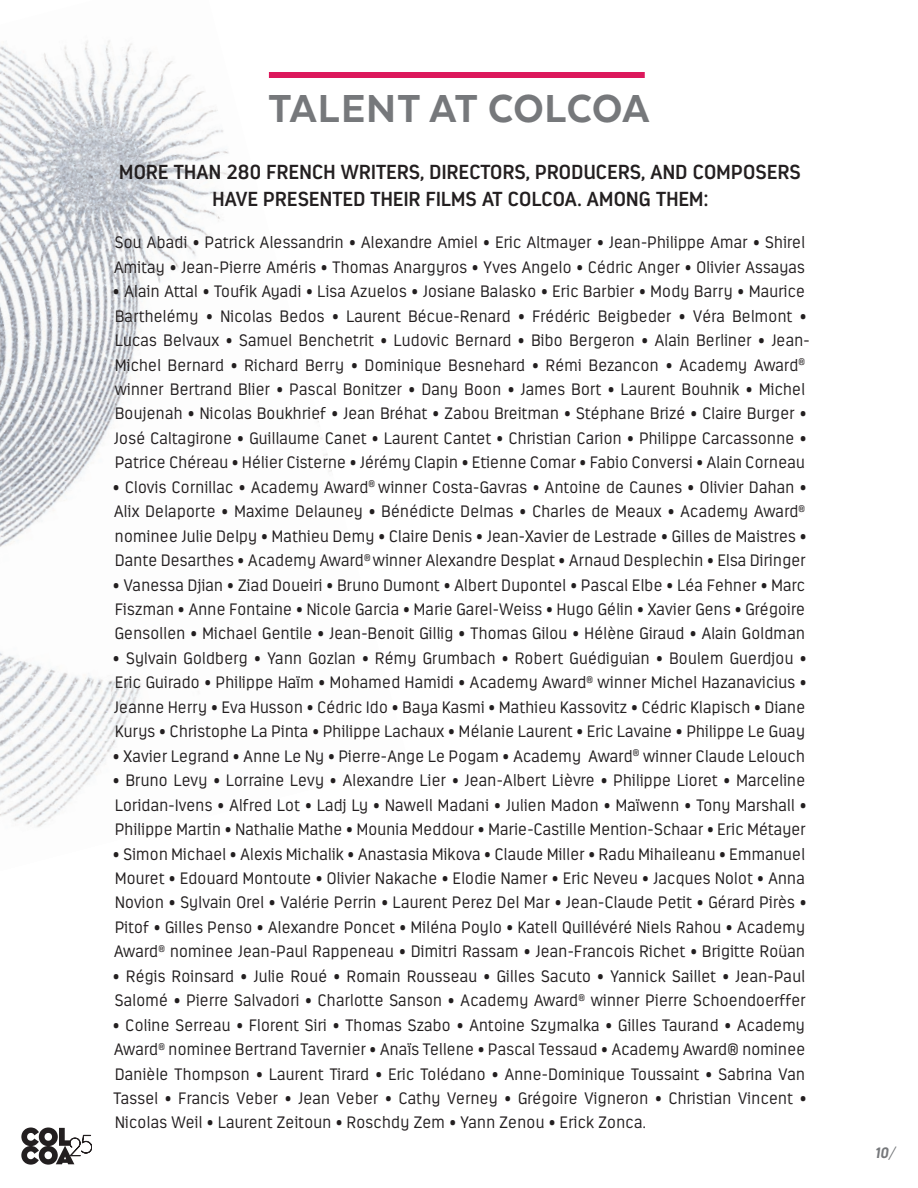
<style>
.page{position:relative;width:918px;height:1188px;background:#fff}
.page>*{position:absolute;margin:0;border:0;box-sizing:border-box;transform-origin:0 0}
.t1{font:800 45px "Texta Alt";letter-spacing:.005em;color:#76787b}
.t2{font:600 20.25px/27px "Estandar";letter-spacing:.015em;color:#231f20;text-align:center}
.t3{font:300 16.5px/24.5px "Estandar";letter-spacing:.02em;color:#231f20;text-align:justify}
.t4{font:italic 700 15px "Estandar";color:#76787b}
.s1{font-weight:300}
</style>
<div class="page">
<img style="left:0;top:40px;width:332px;height:787px">
<div style="left:269px;top:72px;width:376px;height:6px;background:#dc185c"></div>
<svg style="left:21px;top:1128px;width:71px;height:37px"></svg>
<p class="t1" style="left:268px;top:85px;width:383px">TALENT AT COLCOA</p>
<p class="t2" style="left:119px;top:158px;width:683px">MORE THAN 280 FRENCH WRITERS, DIRECTORS, PRODUCERS, AND COMPOSERS<br>HAVE PRESENTED THEIR FILMS AT COLCOA. AMONG THEM:</p>
<p class="t3" style="left:114px;top:230px;width:692px">Sou Abadi • Patrick Alessandrin • Alexandre Amiel • Eric Altmayer • Jean-Philippe Amar • Shirel<br>Amitay • Jean-Pierre Améris • Thomas Anargyros • Yves Angelo • Cédric Anger • Olivier Assayas</p>
<p class="t3" style="left:113px;top:279px;width:698px;text-align:left">• Alain Attal • Toufik Ayadi • Lisa Azuelos • Josiane Balasko • Eric Barbier • Mody Barry • Maurice Barthelémy • Nicolas Bedos • Laurent Bécue-Renard • Frédéric Beigbeder • Véra Belmont • Lucas Belvaux • Samuel Benchetrit • Ludovic Bernard • Bibo Bergeron • Alain Berliner • Jean-Michel Bernard • Richard Berry • Dominique Besnehard • Rémi Bezancon • Academy Award<sup>® </sup>winner Bertrand Blier • Pascal Bonitzer • Dany Boon • James Bort • Laurent Bouhnik • Michel Boujenah • Nicolas Boukhrief • Jean Bréhat • Zabou Breitman • Stéphane Brizé • Claire Burger • José Caltagirone • Guillaume Canet • Laurent Cantet • Christian Carion • Philippe Carcassonne • Patrice Chéreau • Hélier Cisterne • Jérémy Clapin • Etienne Comar • Fabio Conversi • Alain Corneau</p>
<p class="t3" style="left:113px;top:475px;width:695px">• Clovis Cornillac • Academy Award<sup>®</sup> winner Costa-Gavras • Antoine de Caunes • Olivier Dahan • Alix Delaporte • Maxime Delauney • Bénédicte Delmas • Charles de Meaux • Academy Award<sup>® </sup>nominee Julie Delpy • Mathieu Demy • Claire Denis • Jean-Xavier de Lestrade • Gilles de Maistres • Dante Desarthes • Academy Award<sup>®</sup> winner Alexandre Desplat • Arnaud Desplechin • Elsa Diringer</p>
<p class="t3" style="left:113px;top:573px;width:694px">• Vanessa Djian • Ziad Doueiri • Bruno Dumont • Albert Dupontel • Pascal Elbe • Léa Fehner • Marc Fiszman • Anne Fontaine • Nicole Garcia • Marie Garel-Weiss • Hugo Gélin • Xavier Gens • Grégoire Gensollen • Michael Gentile • Jean-Benoit Gillig • Thomas Gilou • Hélène Giraud • Alain Goldman</p>
<p class="t3" style="left:113px;top:646px;width:695px">• Sylvain Goldberg • Yann Gozlan • Rémy Grumbach • Robert Guédiguian • Boulem Guerdjou • Eric Guirado • Philippe Haïm • Mohamed Hamidi • Academy Award<sup>®</sup> winner Michel Hazanavicius • Jeanne Herry • Eva Husson • Cédric Ido • Baya Kasmi • Mathieu Kassovitz • Cédric Klapisch • Diane Kurys • Christophe La Pinta • Philippe Lachaux • Mélanie Laurent • Eric Lavaine • Philippe Le Guay</p>
<p class="t3" style="left:113px;top:744px;width:693px">• Xavier Legrand • Anne Le Ny • Pierre-Ange Le Pogam • Academy Award<sup>®</sup> winner Claude Lelouch</p>
<p class="t3" style="left:113px;top:768px;width:695px">• Bruno Levy • Lorraine Levy • Alexandre Lier • Jean-Albert Lièvre • Philippe Lioret • Marceline Loridan-Ivens • Alfred Lot • Ladj Ly • Nawell Madani • Julien Madon • Maïwenn • Tony Marshall • Philippe Martin • Nathalie Mathe • Mounia Meddour • Marie-Castille Mention-Schaar • Eric Métayer</p>
<p class="t3" style="left:113px;top:841px;width:695px">• Simon Michael • Alexis Michalik • Anastasia Mikova • Claude Miller • Radu Mihaileanu • Emmanuel Mouret • Edouard Montoute • Olivier Nakache • Elodie Namer • Eric Neveu • Jacques Nolot • Anna Novion • Sylvain Orel • Valérie Perrin • Laurent Perez Del Mar • Jean-Claude Petit • Gérard Pirès • Pitof • Gilles Penso • Alexandre Poncet • Miléna Poylo • Katell Quillévéré Niels Rahou • Academy Award<sup>®</sup> nominee Jean-Paul Rappeneau • Dimitri Rassam • Jean-Francois Richet • Brigitte Roüan</p>
<p class="t3" style="left:113px;top:964px;width:694px">• Régis Roinsard • Julie Roué • Romain Rousseau • Gilles Sacuto • Yannick Saillet • Jean-Paul<br>Salomé • Pierre Salvadori • Charlotte Sanson • Academy Award<sup>®</sup> winner Pierre Schoendoerffer</p>
<p class="t3" style="left:113px;top:1013px;width:695px">• Coline Serreau • Florent Siri • Thomas Szabo • Antoine Szymalka • Gilles Taurand • Academy Award<sup>®</sup> nominee Bertrand Tavernier • Anaïs Tellene • Pascal Tessaud • Academy Award® nominee Danièle Thompson • Laurent Tirard • Eric Tolédano • Anne-Dominique Toussaint • Sabrina Van Tassel • Francis Veber • Jean Veber • Cathy Verney • Grégoire Vigneron • Christian Vincent • Nicolas Weil • Laurent Zeitoun • Roschdy Zem • Yann Zenou • Erick Zonca.</p>
<p class="t4" style="left:876px;top:1144px;width:21px">10<span class="s1">/</span></p>
</div>
